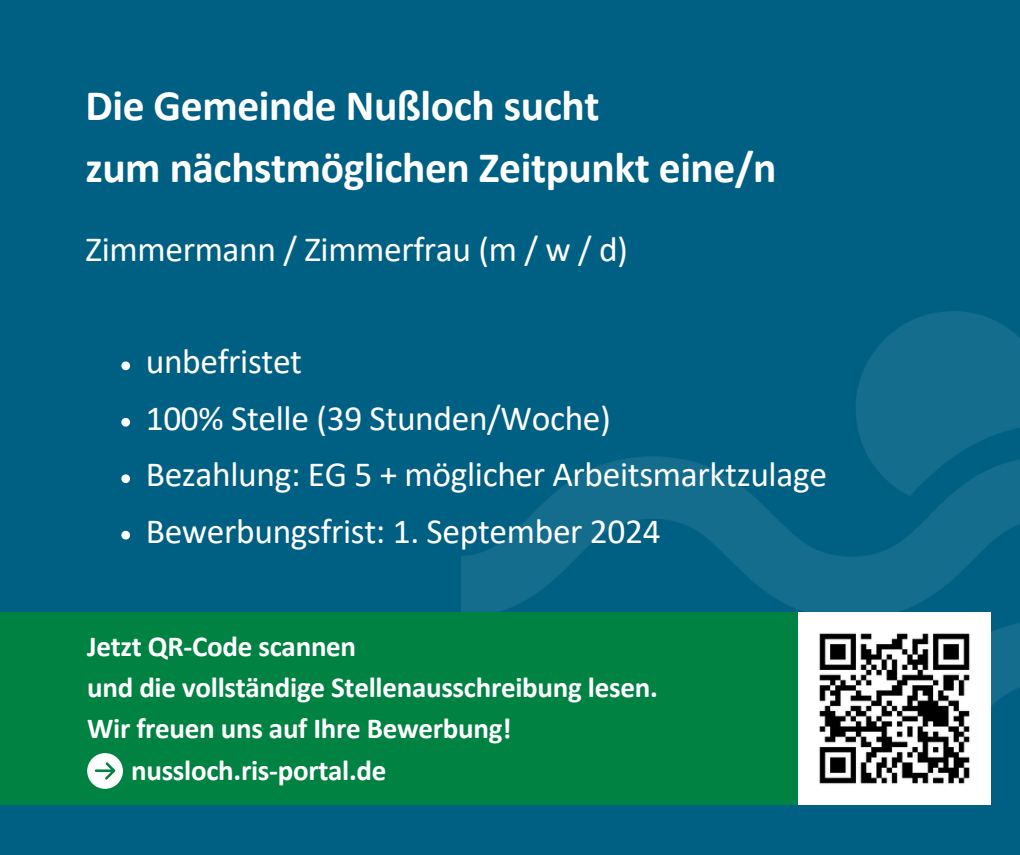
<style>
.page{position:relative;width:1020px;height:855px;background:#006084}
.page>*{position:absolute;margin:0;border:0;box-sizing:border-box;transform-origin:0 0}
.t1{font:700 43.6px/62px "Calibri";letter-spacing:-.01em;color:#fff}
.t2{font:35.6px "Calibri";letter-spacing:-.01em;color:#fff}
.t3{font:700 29.2px "Calibri";letter-spacing:-.01em;color:#fff}
</style>
<div class="page">
<img style="left:461px;top:312px;width:558px;height:394px">
<svg style="left:121px;top:361px;width:9px;height:9px"></svg>
<svg style="left:121px;top:418px;width:9px;height:9px"></svg>
<svg style="left:121px;top:474px;width:9px;height:9px"></svg>
<svg style="left:121px;top:531px;width:9px;height:9px"></svg>
<div style="left:0;top:613px;width:935px;height:192px;background:#008243"></div>
<img style="left:799px;top:613px;width:192px;height:192px">
<svg style="left:87px;top:753px;width:36px;height:36px"></svg>
<p class="t1" style="left:86px;top:79px;width:693px">Die Gemeinde Nußloch sucht<br>zum nächstmöglichen Zeitpunkt eine/n</p>
<h2 class="t2" style="left:86px;top:234px;width:544px">Zimmermann / Zimmerfrau (m / w / d)</h2>
<p class="t2" style="left:146px;top:347px;width:158px">unbefristet</p>
<p class="t2" style="left:146px;top:403px;width:467px">100% Stelle (39 Stunden/Woche)</p>
<p class="t2" style="left:146px;top:460px;width:683px">Bezahlung: EG 5 + möglicher Arbeitsmarktzulage</p>
<p class="t2" style="left:146px;top:516px;width:516px">Bewerbungsfrist: 1. September 2024</p>
<p class="t3" style="left:87px;top:634px;width:271px">Jetzt QR-Code scannen</p>
<p class="t3" style="left:87px;top:675px;width:572px">und die vollständige Stellenausschreibung lesen.</p>
<p class="t3" style="left:87px;top:716px;width:426px">Wir freuen uns auf Ihre Bewerbung!</p>
<p class="t3" style="left:131px;top:758px;width:257px">nussloch.ris-portal.de</p>
</div>
